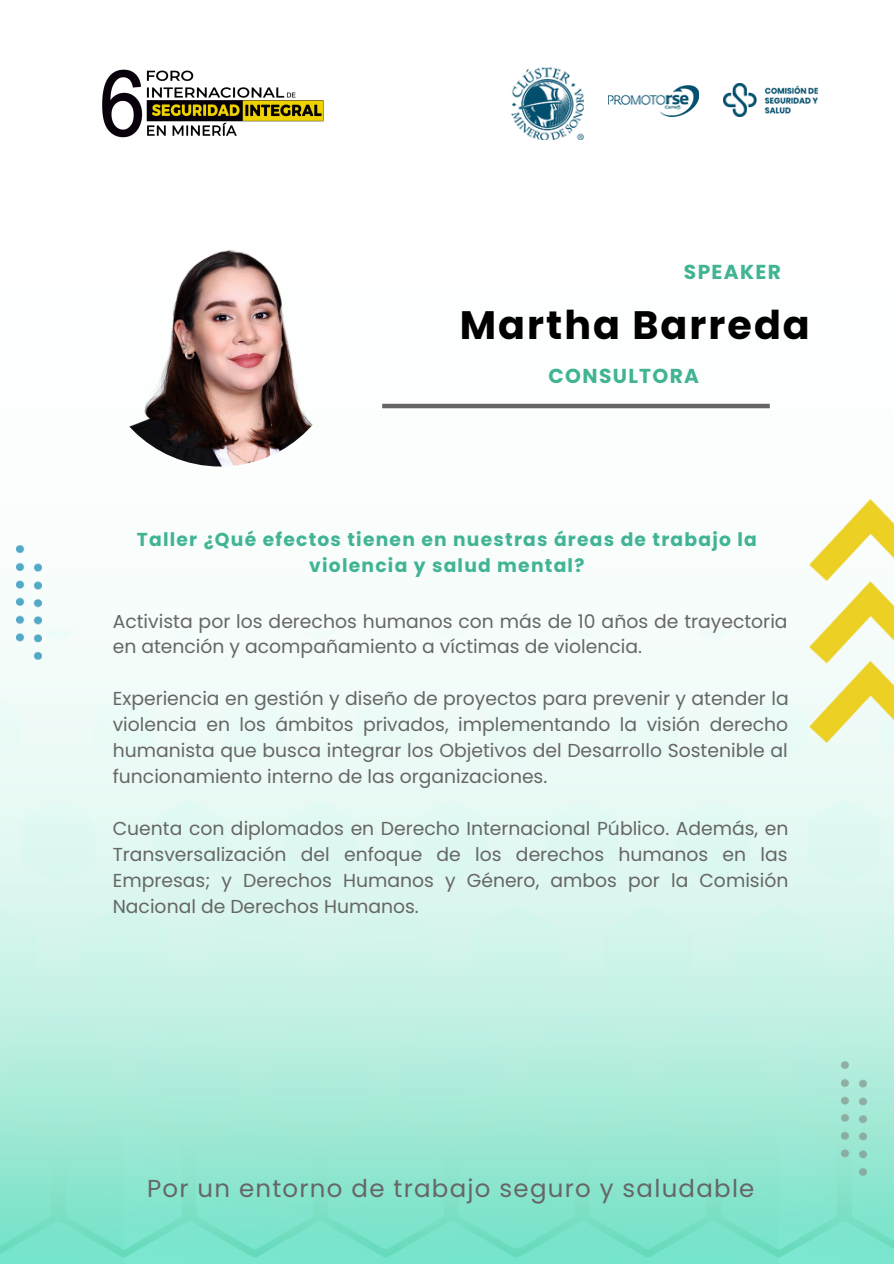
<style>
.page{position:relative;width:894px;height:1264px;background:#fff}
.page>*{position:absolute;margin:0;border:0;box-sizing:border-box;transform-origin:0 0}
.t1{font:700 39.6px "Poppins";letter-spacing:.05em;color:#000}
.t2{font:24.45px "Poppins";letter-spacing:.05em;color:#666}
.t3{font:700 20.25px "Poppins";letter-spacing:.065em;color:#40b494}
.t4{font:18.75px/26px "Poppins";color:#666;text-align:justify}
.t5{font:700 18.75px/26px "Poppins";letter-spacing:.065em;color:#40b494;text-align:center}
</style>
<div class="page">
<img style="left:102px;top:69px;width:222px;height:69px">
<img style="left:97px;top:220px;width:246px;height:246px;border-radius:50%">
<img style="left:0;top:631px;width:893px;height:632px">
<img style="left:17px;top:546px;width:25px;height:113px">
<img style="left:841px;top:1061px;width:25px;height:114px">
<img style="left:809px;top:499px;width:84px;height:244px">
<img style="left:511px;top:68px;width:72px;height:72px">
<img style="left:608px;top:85px;width:90px;height:32px">
<img style="left:723px;top:83px;width:94px;height:34px">
<hr style="left:382px;top:404px;width:387px;height:4px;background:#666">
<p class="t3" style="left:683px;top:258px;width:98px">SPEAKER</p>
<p class="t1" style="left:459px;top:298px;width:351px">Martha Barreda</p>
<p class="t3" style="left:548px;top:362px;width:152px">CONSULTORA</p>
<p class="t5" style="left:137px;top:527px;width:621px">Taller ¿Qué efectos tienen en nuestras áreas de trabajo la violencia y salud mental?</p>
<p class="t4" style="left:113px;top:608px;width:676px">Activista por los derechos humanos con más de 10 años de trayectoria en atención y acompañamiento a víctimas de violencia.</p>
<p class="t4" style="left:113px;top:685px;width:677px">Experiencia en gestión y diseño de proyectos para prevenir y atender la violencia en los ámbitos privados, implementando la visión derecho humanista que busca integrar los Objetivos del Desarrollo Sostenible al funcionamiento interno de las organizaciones.</p>
<p class="t4" style="left:113px;top:815px;width:677px">Cuenta con diplomados en Derecho Internacional Público. Además, en Transversalización del enfoque de los derechos humanos en las Empresas; y Derechos Humanos y Género, ambos por la Comisión Nacional de Derechos Humanos.</p>
<p class="t2" style="left:147px;top:1171px;width:608px">Por un entorno de trabajo seguro y saludable</p>
</div>
